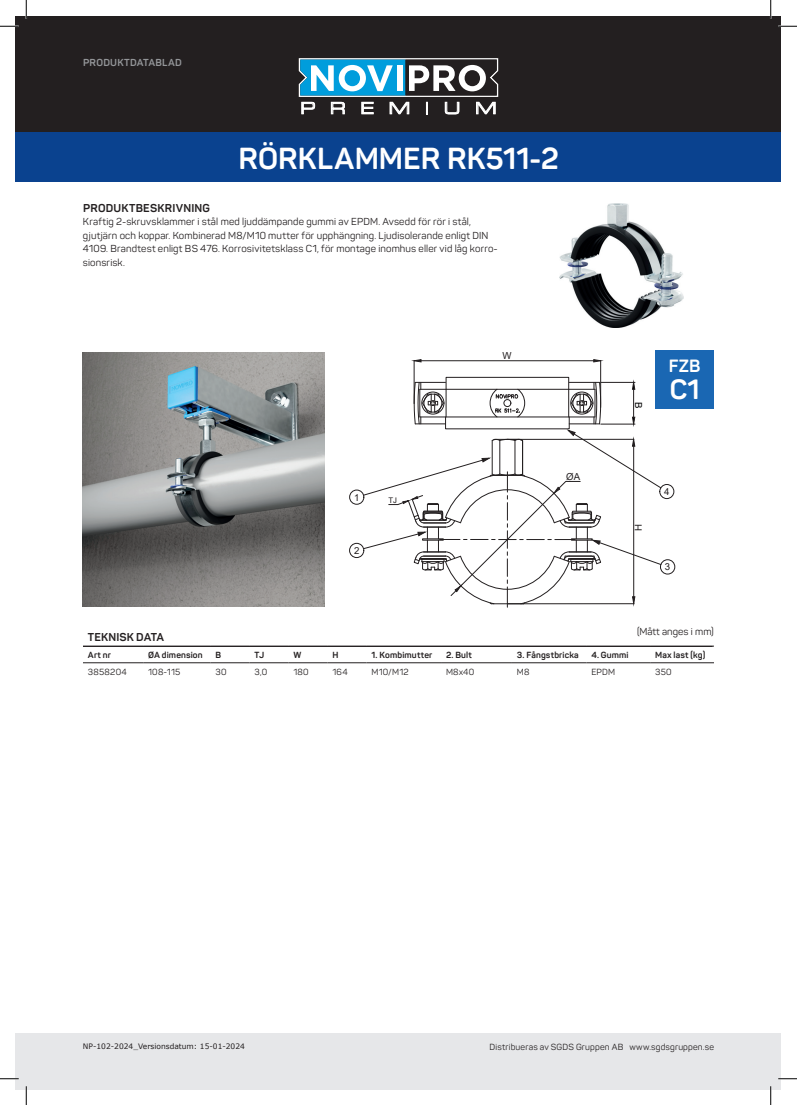
<style>
.page{position:relative;width:797px;height:1105px;background:#fff}
.page>*{position:absolute;margin:0;border:0;box-sizing:border-box;transform-origin:0 0}
.t1{font:700 30px "Panton";letter-spacing:.005em;color:#fff}
.t2{font:700 27.5px "Panton";color:#fff}
.t3{font:19.25px "Arial";color:#231f20}
.t4{font:700 17.5px "Panton";color:#fff}
.t5{font:700 11.25px "Panton";letter-spacing:.02em;color:#231f20}
.t6{font:10px/13.5px "Panton";letter-spacing:.015em;color:#231f20}
.t7{font:700 10px "Panton";letter-spacing:.025em;color:#939598}
.t8{font:9.62px "Arial";color:#231f20}
.t9{font:9.62px "Arial";color:#000001}
.t10{font:8.75px "Panton";letter-spacing:.025em;color:#231f20}
.t11{font:700 8.75px "Panton";letter-spacing:.02em;color:#231f20}
.t12{font:7.75px "Arial";color:#231f20}
.t13{font:7.5px "Verdana";color:#231f20}
</style>
<div class="page">
<div style="left:16px;top:1033px;width:765px;height:56px;background:#e6e7e9"></div>
<div style="left:16px;top:16px;width:765px;height:117px;background:#231f20"></div>
<div style="left:16px;top:133px;width:765px;height:49px;background:#0a428f"></div>
<svg style="left:299px;top:58px;width:199px;height:57px"></svg>
<img style="left:560px;top:204px;width:123px;height:124px">
<img style="left:83px;top:352px;width:241px;height:254px">
<svg style="left:349px;top:359px;width:364px;height:249px"></svg>
<div style="left:655px;top:350px;width:59px;height:58px;background:#1a67b3"></div>
<svg style="left:83px;top:663px;width:631px;height:1px"></svg>
<hr style="left:650px;top:646px;width:64px;height:1px;background:#231f20">
<hr style="left:83px;top:662px;width:60px;height:1px;background:#231f20">
<hr style="left:143px;top:662px;width:68px;height:1px;background:#231f20">
<hr style="left:211px;top:662px;width:38px;height:1px;background:#231f20">
<hr style="left:249px;top:662px;width:39px;height:1px;background:#231f20">
<hr style="left:288px;top:662px;width:39px;height:1px;background:#231f20">
<hr style="left:327px;top:662px;width:39px;height:1px;background:#231f20">
<hr style="left:366px;top:662px;width:75px;height:1px;background:#231f20">
<hr style="left:441px;top:662px;width:71px;height:1px;background:#231f20">
<hr style="left:512px;top:662px;width:74px;height:1px;background:#231f20">
<hr style="left:586px;top:662px;width:64px;height:1px;background:#231f20">
<hr style="left:650px;top:662px;width:64px;height:1px;background:#231f20">
<hr style="left:83px;top:646px;width:629px;height:1px;background:#231f20">
<svg style="left:0;top:25px;width:19px;height:2px"></svg>
<svg style="left:778px;top:25px;width:19px;height:2px"></svg>
<svg style="left:0;top:1078px;width:19px;height:1px"></svg>
<svg style="left:778px;top:1078px;width:19px;height:1px"></svg>
<svg style="left:25px;top:0;width:2px;height:19px"></svg>
<svg style="left:25px;top:1086px;width:2px;height:19px"></svg>
<svg style="left:770px;top:0;width:1px;height:19px"></svg>
<svg style="left:770px;top:1086px;width:1px;height:19px"></svg>
<p class="t7" style="left:83px;top:56px;width:100px">PRODUKTDATABLAD</p>
<h1 class="t1" style="left:238px;top:140px;width:322px">RÖRKLAMMER RK511-2</h1>
<p class="t5" style="left:83px;top:201px;width:128px">PRODUKTBESKRIVNING</p>
<p class="t6" style="left:83px;top:215px;width:416px">Kraftig 2-skruvsklammer i stål med ljuddämpande gummi av EPDM. Avsedd för rör i stål, gjutjärn och koppar. Kombinerad M8/M10 mutter för upphängning. Ljudisolerande enligt DIN 4109. Brandtest enligt BS 476. Korrosivitetsklass C1, för montage inomhus eller vid låg korro&shy;sionsrisk.</p>
<p class="t8" style="left:354px;top:491px;width:7px">1</p>
<p class="t8" style="left:354px;top:544px;width:7px">2</p>
<p class="t12" style="left:388px;top:495px;width:10px">TJ</p>
<p class="t8" style="left:502px;top:349px;width:11px">W</p>
<p class="t8" style="left:566px;top:470px;width:15px">ØA</p>
<p class="t9" style="left:645px;top:402px;width:8px;rotate:90deg">B</p>
<h3 class="t4" style="left:669px;top:355px;width:33px">FZB</h3>
<h2 class="t2" style="left:670px;top:372px;width:31px">C1</h2>
<p class="t8" style="left:632px;top:531px;width:8px;rotate:-90deg">H</p>
<p class="t8" style="left:664px;top:485px;width:7px">4</p>
<p class="t8" style="left:665px;top:560px;width:7px">3</p>
<p class="t6" style="left:637px;top:625px;width:78px">(Mått anges i mm)</p>
<p class="t5" style="left:88px;top:630px;width:77px">TEKNISK DATA</p>
<p class="t11" style="left:88px;top:649px;width:25px">Art nr</p>
<p class="t11" style="left:148px;top:649px;width:56px">ØA dimension</p>
<p class="t11" style="left:216px;top:649px;width:7px">B</p>
<p class="t11" style="left:254px;top:649px;width:11px">TJ</p>
<p class="t11" style="left:293px;top:649px;width:9px">W</p>
<p class="t11" style="left:332px;top:649px;width:8px">H</p>
<p class="t11" style="left:371px;top:649px;width:62px">1. Kombimutter</p>
<p class="t11" style="left:446px;top:649px;width:27px">2. Bult</p>
<p class="t11" style="left:517px;top:649px;width:63px">3. Fångstbricka</p>
<p class="t11" style="left:591px;top:649px;width:39px">4. Gummi</p>
<p class="t11" style="left:655px;top:649px;width:52px">Max last (kg)</p>
<p class="t10" style="left:88px;top:666px;width:40px">3858204</p>
<p class="t10" style="left:148px;top:666px;width:33px">108-115</p>
<p class="t10" style="left:215px;top:666px;width:12px">30</p>
<p class="t10" style="left:254px;top:666px;width:14px">3,0</p>
<p class="t10" style="left:293px;top:666px;width:17px">180</p>
<p class="t10" style="left:332px;top:666px;width:17px">164</p>
<p class="t10" style="left:371px;top:666px;width:38px">M10/M12</p>
<p class="t10" style="left:446px;top:666px;width:30px">M8x40</p>
<p class="t10" style="left:517px;top:666px;width:14px">M8</p>
<p class="t10" style="left:591px;top:666px;width:25px">EPDM</p>
<p class="t10" style="left:655px;top:666px;width:18px">350</p>
<h3 class="t3" style="left:309px;top:656px;width:78px">RK511-2</h3>
<p class="t13" style="left:83px;top:1041px;width:163px">NP-102-2024_Versionsdatum: 15-01-2024</p>
<p class="t10" style="left:489px;top:1041px;width:226px">Distribueras av SGDS Gruppen AB www.sgdsgruppen.se</p>
</div>
